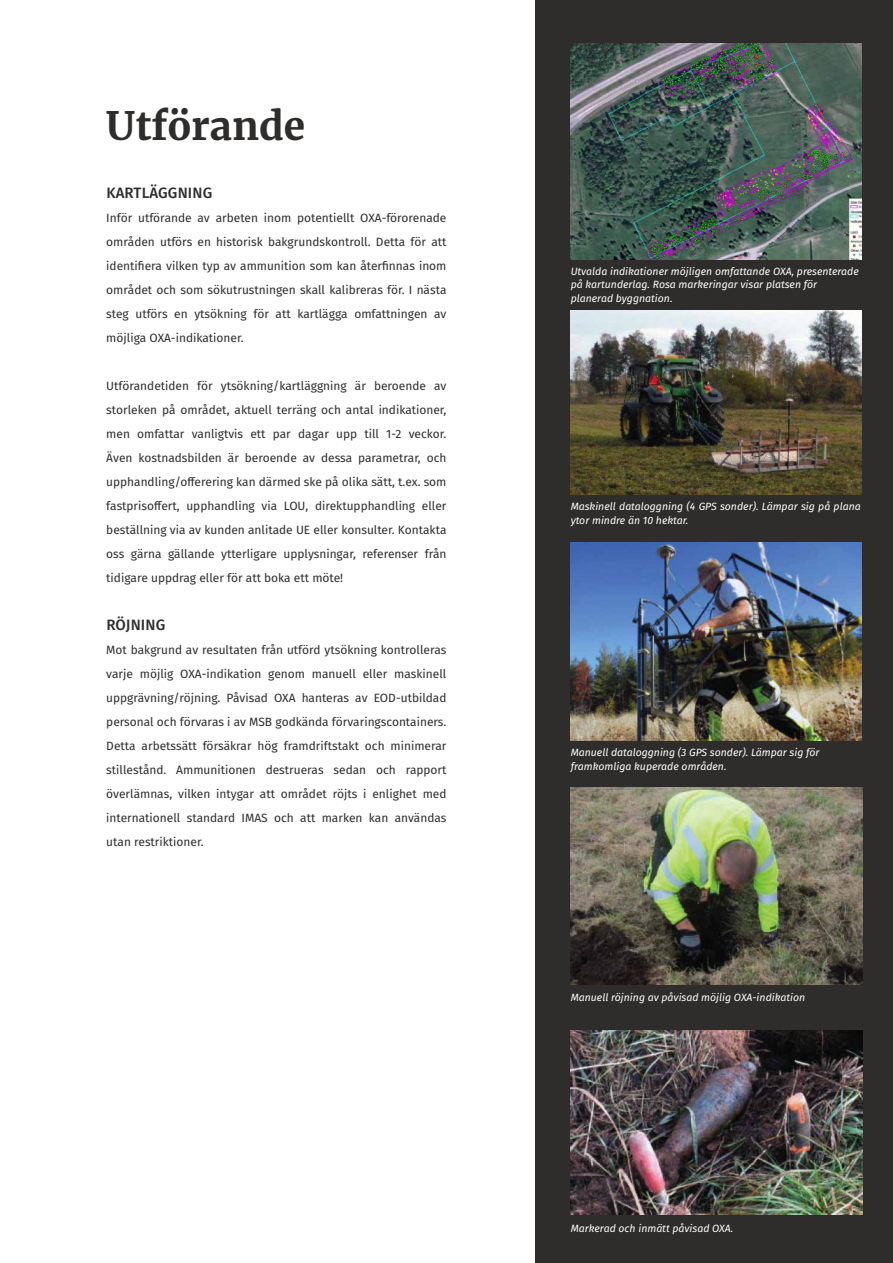
<style>
.page{position:relative;width:893px;height:1263px;background:#fff}
.page>*{position:absolute;margin:0;border:0;box-sizing:border-box;transform-origin:0 0}
.t1{font:700 39px "Merriweather";color:#2e2d2c}
.t2{font:500 15px "Fira Sans";letter-spacing:.01em;color:#2e2d2c}
.t3{font:12px/24px "Fira Sans";color:#2e2d2c;text-align:justify}
.t4{font:italic 10.5px/13.5px "Fira Sans";color:#fff}
</style>
<div class="page">
<div style="left:536px;top:0;width:357px;height:1263px;background:#2e2d2c"></div>
<img style="left:571px;top:43px;width:290px;height:216px">
<img style="left:571px;top:311px;width:290px;height:184px">
<img style="left:571px;top:543px;width:290px;height:197px">
<img style="left:571px;top:787px;width:291px;height:197px">
<img style="left:571px;top:1030px;width:291px;height:184px">
<h1 class="t1" style="left:106px;top:101px;width:200px">Utförande</h1>
<p class="t2" style="left:106px;top:181px;width:107px">KARTLÄGGNING</p>
<p class="t3" style="left:106px;top:205px;width:342px">Inför utförande av arbeten inom potentiellt OXA-förorenade områden utförs en historisk bakgrundskontroll. Detta för att identifiera vilken typ av ammunition som kan återfinnas inom området och som sökutrustningen skall kalibreras för. I nästa steg utförs en ytsökning för att kartlägga omfattningen av möjliga OXA-indikationer.</p>
<p class="t3" style="left:106px;top:373px;width:342px">Utförandetiden för ytsökning/kartläggning är beroende av storleken på området, aktuell terräng och antal indikationer, men omfattar vanligtvis ett par dagar upp till 1-2 veckor.<br>Även kostnadsbilden är beroende av dessa parametrar, och upphandling/offerering kan därmed ske på olika sätt, t.ex. som fastprisoffert, upphandling via LOU, direktupphandling eller beställning via av kunden anlitade UE eller konsulter. Kontakta oss gärna gällande ytterligare upplysningar, referenser från tidigare uppdrag eller för att boka ett möte!</p>
<p class="t2" style="left:106px;top:613px;width:60px">RÖJNING</p>
<p class="t3" style="left:106px;top:637px;width:342px">Mot bakgrund av resultaten från utförd ytsökning kontrolleras varje möjlig OXA-indikation genom manuell eller maskinell uppgrävning/röjning. Påvisad OXA hanteras av EOD-utbildad personal och förvaras i av MSB godkända förvaringscontainers.<br>Detta arbetssätt försäkrar hög framdriftstakt och minimerar stillestånd. Ammunitionen destrueras sedan och rapport överlämnas, vilken intygar att området röjts i enlighet med internationell standard IMAS och att marken kan användas utan restriktioner.</p>
<p class="t4" style="left:571px;top:264px;width:290px">Utvalda indikationer möjligen omfattande OXA, presenterade på kartunderlag. Rosa markeringar visar platsen för planerad byggnation.</p>
<p class="t4" style="left:571px;top:500px;width:292px">Maskinell dataloggning (4 GPS sonder). Lämpar sig på plana ytor mindre än 10 hektar.</p>
<p class="t4" style="left:571px;top:745px;width:250px">Manuell dataloggning (3 GPS sonder). Lämpar sig för framkomliga kuperade områden.</p>
<p class="t4" style="left:571px;top:990px;width:236px">Manuell röjning av påvisad möjlig OXA-indikation</p>
<p class="t4" style="left:571px;top:1221px;width:164px">Markerad och inmätt påvisad OXA.</p>
</div>
